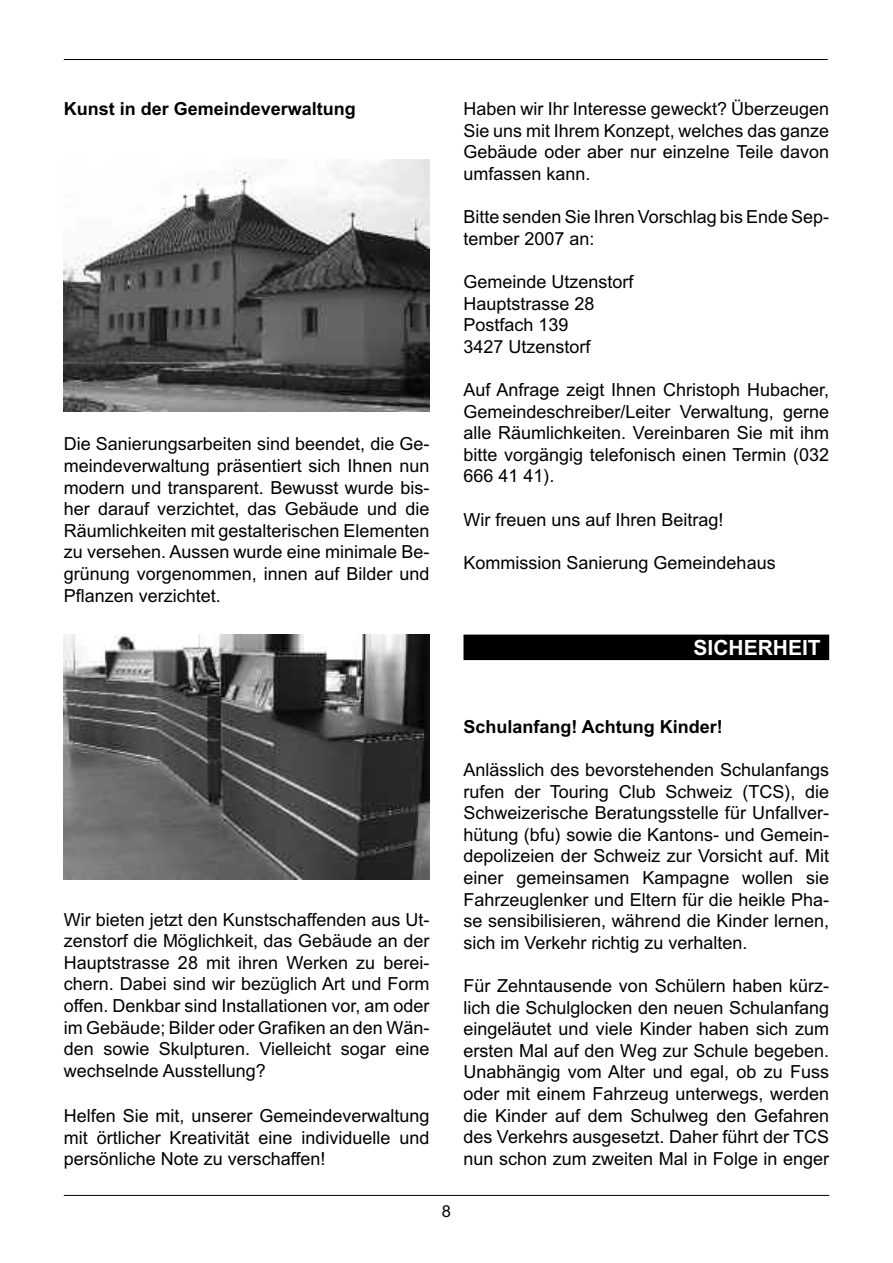
<style>
.page{position:relative;width:893px;height:1263px;background:#fff}
.page>*{position:absolute;margin:0;border:0;box-sizing:border-box;transform-origin:0 0}
.t1{font:700 21px "Arial";color:#fff}
.t2{font:18px/21.6px "Arial";color:#000;text-align:justify}
.t3{font:700 18px "Arial";color:#000}
.t4{font:16.5px "Arial";color:#000}
</style>
<div class="page">
<hr style="left:64px;top:1195px;width:765px;height:1px;background:#000">
<hr style="left:64px;top:59px;width:764px;height:1px;background:#000">
<img style="left:64px;top:159px;width:365px;height:252px">
<img style="left:64px;top:634px;width:365px;height:245px">
<div style="left:463px;top:635px;width:366px;height:26px;background:#e3e3e3"></div>
<div style="left:463px;top:635px;width:366px;height:25px;background:#000"></div>
<p class="t3" style="left:64px;top:98px;width:294px">Kunst in der Gemeindeverwaltung</p>
<p class="t2" style="left:64px;top:433px;width:367px">Die Sanierungsarbeiten sind beendet, die Ge&shy;meindeverwaltung präsentiert sich Ihnen nun modern und transparent. Bewusst wurde bis&shy;her darauf verzichtet, das Gebäude und die Räumlichkeiten mit gestalterischen Elementen zu versehen. Aussen wurde eine minimale Be&shy;grünung vorgenommen, innen auf Bilder und Pflanzen verzichtet.</p>
<p class="t2" style="left:463px;top:98px;width:367px">Haben wir Ihr Interesse geweckt? Überzeugen Sie uns mit Ihrem Konzept, welches das ganze Gebäude oder aber nur einzelne Teile davon umfassen kann.</p>
<p class="t2" style="left:463px;top:206px;width:367px">Bitte senden Sie Ihren Vorschlag bis Ende Sep&shy;tember 2007 an:</p>
<p class="t2" style="left:463px;top:271px;width:172px;text-align:left">Gemeinde Utzenstorf<br>Hauptstrasse 28<br>Postfach 139<br>3427 Utzenstorf</p>
<p class="t2" style="left:463px;top:379px;width:367px">Auf Anfrage zeigt Ihnen Christoph Hubacher, Gemeindeschreiber/Leiter Verwaltung, gerne alle Räumlichkeiten. Vereinbaren Sie mit ihm bitte vorgängig telefonisch einen Termin (032<br>666 41 41).</p>
<p class="t2" style="left:463px;top:509px;width:262px">Wir freuen uns auf Ihren Beitrag!</p>
<p class="t2" style="left:463px;top:552px;width:314px">Kommission Sanierung Gemeindehaus</p>
<p class="t1" style="left:693px;top:635px;width:129px">SICHERHEIT</p>
<p class="t2" style="left:64px;top:909px;width:367px">Wir bieten jetzt den Kunstschaffenden aus Ut&shy;zenstorf die Möglichkeit, das Gebäude an der Hauptstrasse 28 mit ihren Werken zu berei&shy;chern. Dabei sind wir bezüglich Art und Form offen. Denkbar sind Installationen vor, am oder im Gebäude; Bilder oder Grafiken an den Wän&shy;den sowie Skulpturen. Vielleicht sogar eine wechselnde Ausstellung?</p>
<p class="t2" style="left:64px;top:1105px;width:367px">Helfen Sie mit, unserer Gemeindeverwaltung mit örtlicher Kreativität eine individuelle und persönliche Note zu verschaffen!</p>
<p class="t3" style="left:463px;top:716px;width:261px">Schulanfang! Achtung Kinder!</p>
<p class="t2" style="left:463px;top:759px;width:367px">Anlässlich des bevorstehenden Schulanfangs rufen der Touring Club Schweiz (TCS), die Schweizerische Beratungsstelle für Unfallver&shy;hütung (bfu) sowie die Kantons- und Gemein&shy;depolizeien der Schweiz zur Vorsicht auf. Mit einer gemeinsamen Kampagne wollen sie Fahrzeuglenker und Eltern für die heikle Pha&shy;se sensibilisieren, während die Kinder lernen, sich im Verkehr richtig zu verhalten.</p>
<p class="t2" style="left:463px;top:975px;width:367px">Für Zehntausende von Schülern haben kürz&shy;lich die Schulglocken den neuen Schulanfang eingeläutet und viele Kinder haben sich zum ersten Mal auf den Weg zur Schule begeben.<br>Unabhängig vom Alter und egal, ob zu Fuss oder mit einem Fahrzeug unterwegs, werden die Kinder auf dem Schulweg den Gefahren des Verkehrs ausgesetzt. Daher führt der TCS nun schon zum zweiten Mal in Folge in enger</p>
<p class="t4" style="left:442px;top:1201px;width:11px">8</p>
</div>
